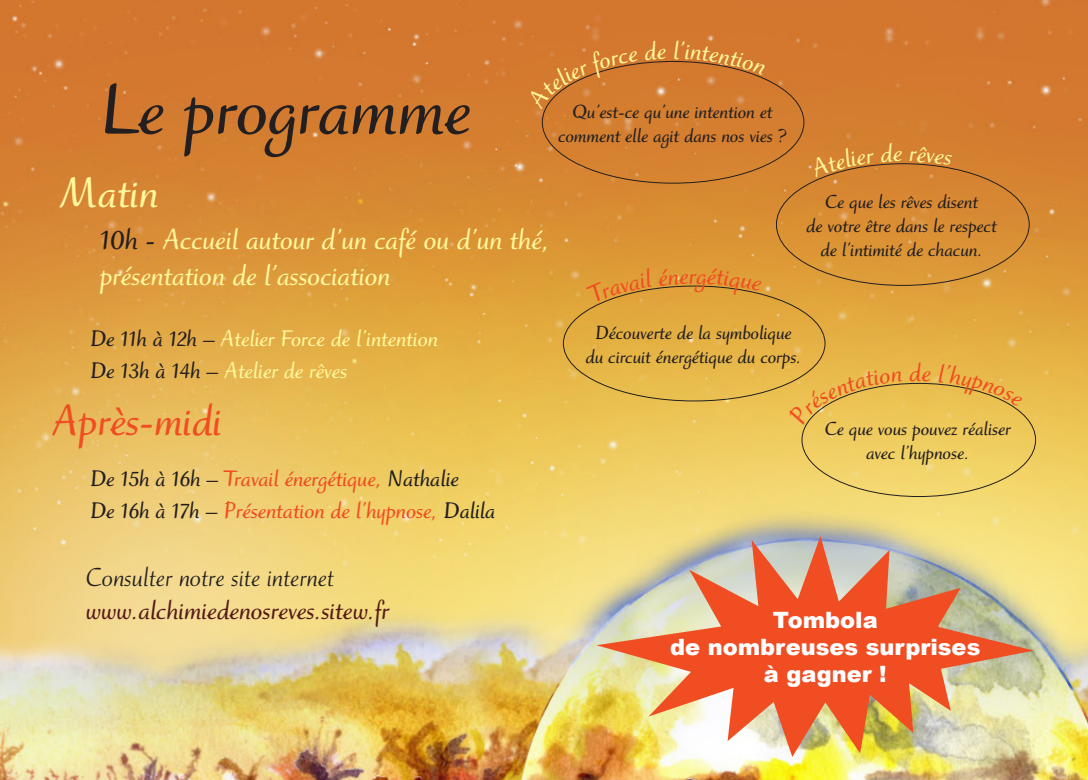
<style>
.page{position:relative;width:1088px;height:780px;background:#fff}
.page>*{position:absolute;margin:0;border:0;box-sizing:border-box;transform-origin:0 0}
.t1{font:700 75px "Ruzicka Freehand LH";color:#231f20}
.t2{font:700 45px "Ruzicka Freehand LH";color:#f04d22}
.t3{font:700 45px "Ruzicka Freehand LH";color:#fff79c}
.t4{font:700 30px/36px "Ruzicka Freehand LH";color:#fff79c}
.t5{font:700 27.5px/33px "Ruzicka Freehand LH";color:#561b19}
.t6{font:700 26.25px "Ruzicka Freehand LH";color:#fff79c}
.t7{font:700 26.25px "Ruzicka Freehand LH";color:#f04d22}
.t8{font:700 23.75px "Ruzicka Freehand LH";color:#f04d22}
.t9{font:700 23.75px "Ruzicka Freehand LH";color:#fff79c}
.t10{font:900 22.5px/27px "Arial";color:#fff;text-align:center}
.t11{font:700 20px/24px "Ruzicka Freehand LH";color:#231f20;text-align:center}
.s1{color:#231f20}
.s2{font-weight:400;color:#231f20}
</style>
<div class="page">
<img style="left:0;top:0;width:1088px;height:780px">
<img style="left:596px;top:536px;width:438px;height:221px">
<div style="left:810px;top:148px;width:64px;height:30px;background:#d58231"></div>
<svg style="left:880px;top:143px;width:22px;height:19px"></svg>
<svg style="left:910px;top:146px;width:42px;height:20px"></svg>
<div style="left:527px;top:50px;width:111px;height:60px;background:#d37b2f"></div>
<svg style="left:644px;top:41px;width:22px;height:20px"></svg>
<div style="left:682px;top:41px;width:84px;height:34px;background:#d4782f"></div>
<div style="left:586px;top:268px;width:102px;height:36px;background:#dfa039"></div>
<svg style="left:695px;top:268px;width:67px;height:26px;background:#d79a37"></svg>
<svg style="left:788px;top:370px;width:114px;height:54px;background:#e6bd52"></svg>
<svg style="left:909px;top:362px;width:21px;height:19px"></svg>
<div style="left:939px;top:363px;width:84px;height:43px;background:#e9bc4d"></div>
<p class="t1" style="left:100px;top:66px;width:373px">Le programme</p>
<p class="t3" style="left:60px;top:167px;width:100px">Matin</p>
<p class="t4" style="left:100px;top:222px;width:451px"><span class="s1">10h -</span> Accueil autour d’un café ou d’un thé, présentation de l’association</p>
<p class="t9" style="left:90px;top:325px;width:349px"><span class="s1">De 11h à 12h –</span> Atelier Force de l’intention</p>
<p class="t9" style="left:90px;top:356px;width:259px"><span class="s1">De 13h à 14h –</span> Atelier de rêves</p>
<p class="t2" style="left:53px;top:394px;width:171px">Après-midi</p>
<p class="t8" style="left:90px;top:465px;width:370px"><span class="s1">De 15h à 16h –</span> Travail énergétique, <span class="s1">Nathalie</span></p>
<p class="t8" style="left:90px;top:496px;width:407px"><span class="s1">De 16h à 17h –</span> Présentation de l’hypnose, <span class="s1">Dalila</span></p>
<p class="t6" style="left:673px;top:35px;width:8px">l</p>
<p class="t11" style="left:558px;top:100px;width:230px">Qu’est-ce qu’une intention et comment elle agit dans nos vies ?</p>
<p class="t7" style="left:689px;top:260px;width:9px">r</p>
<p class="t11" style="left:807px;top:190px;width:192px">Ce que les rêves disent<br>de votre être dans le respect de l’intimité de chacun.</p>
<p class="t11" style="left:586px;top:321px;width:217px">Découverte de la symbolique du circuit énergétique du corps.</p>
<p class="t11" style="left:825px;top:417px;width:187px">Ce que vous pouvez réaliser avec l’hypnose.</p>
<p class="t5" style="left:86px;top:561px;width:305px"><span class="s2">Consulter notre site internet </span>www.alchimiedenosreves.sitew.fr</p>
<p class="t10" style="left:670px;top:606px;width:312px">Tombola<br>de nombreuses surprises à gagner !</p>
</div>
